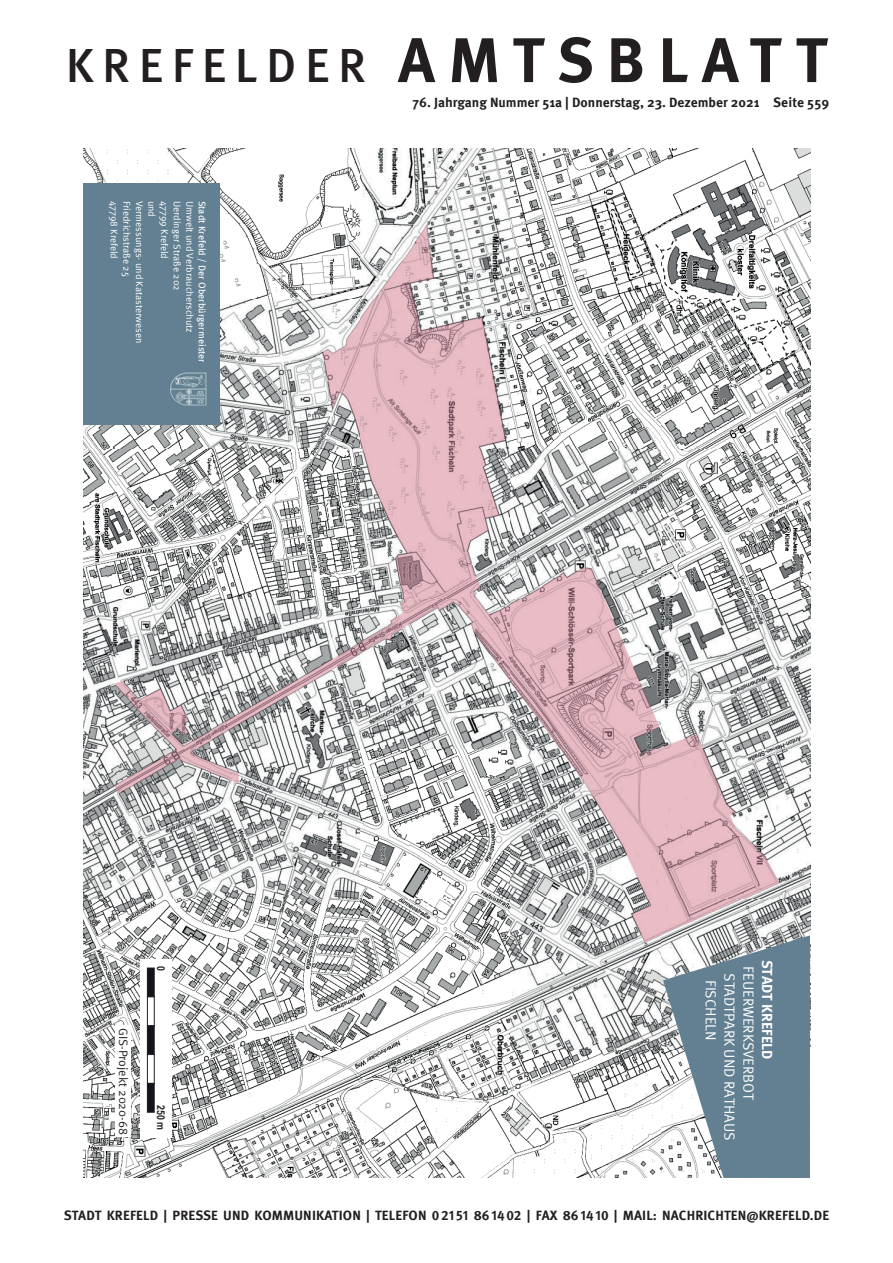
<style>
.page{position:relative;width:893px;height:1263px;background:#fff}
.page>*{position:absolute;margin:0;border:0;box-sizing:border-box;transform-origin:0 0}
.t1{font:500 48px "Meta Pro";letter-spacing:.18em;color:#231f20}
.t2{font:14.7px "Meta Pro";color:#fff}
.t3{font:700 14.7px "Meta Pro";letter-spacing:-.005em;color:#fff}
.t4{font:700 13.5px "Meta Pro";color:#231f20}
.t5{font:12.15px "Meta Pro";color:#231f20}
.t6{font:700 10.8px "Arial Narrow";color:#231f20}
.t7{font:9.75px "Meta Pro";color:#fff}
.t8{font:9.75px "Meta Pro";color:#fff}
.s1{font-weight:700;font-size:63px}
</style>
<div class="page">
<img style="left:83px;top:149px;width:727px;height:1029px">
<div style="left:83px;top:183px;width:137px;height:242px;background:#628091"></div>
<img style="left:170px;top:373px;width:36px;height:33px">
<svg style="left:663px;top:935px;width:147px;height:243px"></svg>
<div style="left:116px;top:1025px;width:15px;height:112px;background:#fff"></div>
<div style="left:140px;top:960px;width:32px;height:178px;background:#fff"></div>
<div style="left:147px;top:968px;width:7px;height:29px;background:#11151b"></div>
<div style="left:147px;top:968px;width:8px;height:29px;border:1px solid #231f20"></div>
<div style="left:147px;top:996px;width:8px;height:30px;border:1px solid #231f20"></div>
<div style="left:147px;top:1026px;width:7px;height:28px;background:#11151b"></div>
<div style="left:147px;top:1025px;width:8px;height:30px;border:1px solid #231f20"></div>
<div style="left:147px;top:1054px;width:8px;height:30px;border:1px solid #231f20"></div>
<div style="left:147px;top:1083px;width:7px;height:29px;background:#11151b"></div>
<div style="left:147px;top:1083px;width:8px;height:29px;border:1px solid #231f20"></div>
<h1 class="t1" style="left:66px;top:28px;width:763px">KREFELDER <span class="s1">AMTSBLATT</span></h1>
<p class="t7" style="left:122px;top:201px;width:60px;rotate:90deg">47798 Krefeld</p>
<p class="t7" style="left:134px;top:201px;width:78px;rotate:90deg">Friedrichstraße 25</p>
<p class="t7" style="left:147px;top:201px;width:145px;rotate:90deg">Vermessungs- und Katasterwesen</p>
<p class="t7" style="left:159px;top:201px;width:18px;rotate:90deg">und</p>
<p class="t7" style="left:172px;top:201px;width:60px;rotate:90deg">47799 Krefeld</p>
<p class="t7" style="left:185px;top:201px;width:92px;rotate:90deg">Uerdinger Straße 202</p>
<p class="t7" style="left:197px;top:201px;width:134px;rotate:90deg">Umwelt und Verbraucherschutz</p>
<p class="t8" style="left:210px;top:201px;width:164px;rotate:90deg">Stadt Krefeld / Der Oberbürgermeister</p>
<p class="t4" style="left:413px;top:92px;width:418px">76. Jahrgang Nummer 51a | Donnerstag, 23. Dezember 2021 Seite 559</p>
<p class="t5" style="left:133px;top:1028px;width:109px;rotate:90deg">GIS-Projekt 2020-68</p>
<p class="t6" style="left:169px;top:965px;width:6px;rotate:90deg">0</p>
<p class="t6" style="left:169px;top:1105px;width:27px;rotate:90deg">250 m</p>
<p class="t2" style="left:722px;top:980px;width:62px;rotate:90deg">FISCHELN</p>
<p class="t2" style="left:741px;top:973px;width:169px;rotate:90deg">STADTPARK UND RATHAUS</p>
<p class="t2" style="left:760px;top:966px;width:135px;rotate:90deg">FEUERWERKSVERBOT</p>
<p class="t3" style="left:779px;top:960px;width:101px;rotate:90deg">STADT KREFELD</p>
<p class="t4" style="left:64px;top:1205px;width:767px">STADT KREFELD | PRESSE UND KOMMUNIKATION | TELEFON 021 51 861402 | FAX 861410 | MAIL: NACHRICHTEN@KREFELD.DE</p>
</div>
